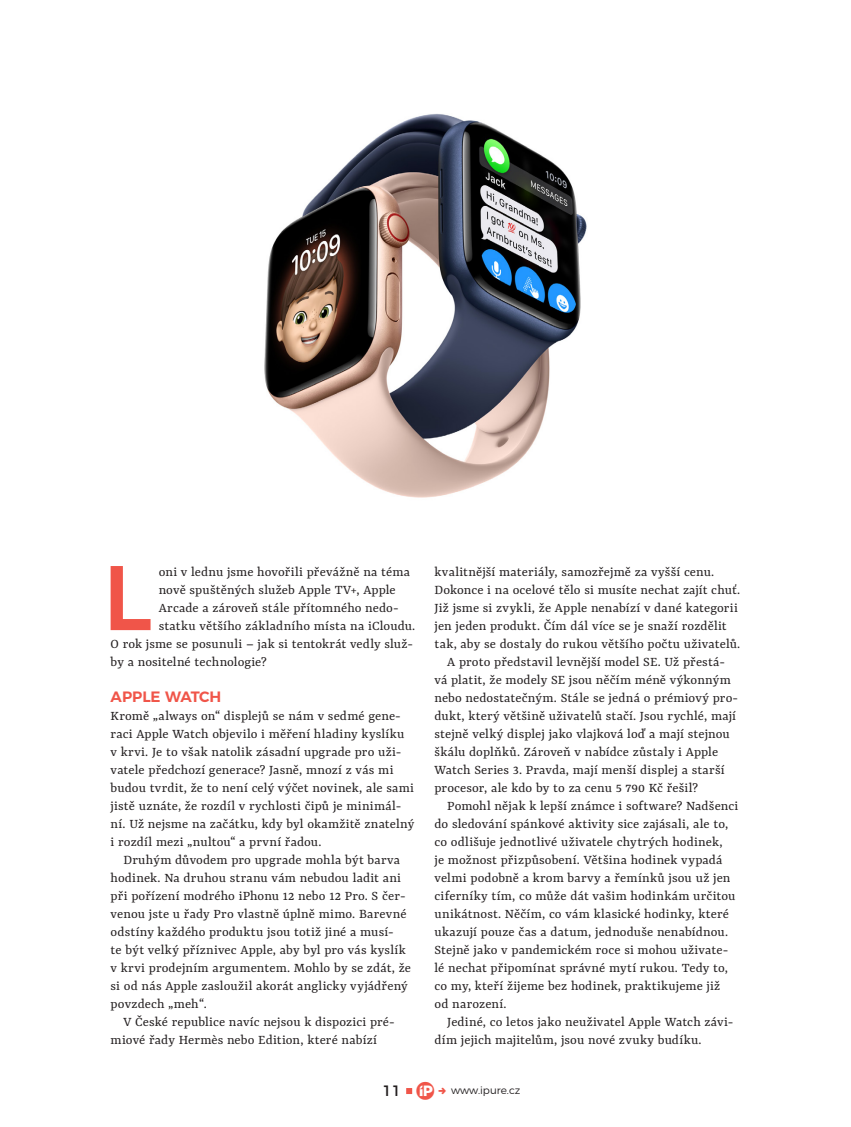
<style>
.page{position:relative;width:851px;height:1127px;background:#fff}
.page>*{position:absolute;margin:0;border:0;box-sizing:border-box;transform-origin:0 0}
.t1{font:500 91.5px "Montserrat";color:#f05549}
.t2{font:600 15px "Montserrat";color:#f05549}
.t3{font:15px "Montserrat";color:#231f20}
.t4{font:14.4px/18px "Yrsa";letter-spacing:.01em;color:#231f20}
.t5{font:300 10.5px "Montserrat";color:#231f20}
.s1{font-family:"i Pure";font-size:25.5px;color:#f05549}
</style>
<div class="page">
<img style="left:264px;top:113px;width:323px;height:385px">
<svg style="left:406px;top:1088px;width:6px;height:6px"></svg>
<h1 class="t1" style="left:103px;top:524px;width:51px">L</h1>
<p class="t4" style="left:159px;top:563px;width:253px">oni v lednu jsme hovořili převážně na téma</p>
<p class="t4" style="left:434px;top:563px;width:281px">kvalitnější materiály, samozřejmě za vyšší cenu.</p>
<p class="t4" style="left:434px;top:581px;width:307px">Dokonce i na ocelové tělo si musíte nechat zajít chuť.</p>
<p class="t4" style="left:434px;top:599px;width:305px">Již jsme si zvykli, že Apple nenabízí v dané kategorii</p>
<p class="t4" style="left:434px;top:617px;width:293px">jen jeden produkt. Čím dál více se je snaží rozdělit</p>
<p class="t4" style="left:434px;top:635px;width:307px">tak, aby se dostaly do rukou většího počtu uživatelů.</p>
<p class="t4" style="left:447px;top:653px;width:279px">A proto představil levnější model SE. Už přestá-</p>
<p class="t4" style="left:434px;top:671px;width:298px">vá platit, že modely SE jsou něčím méně výkonným</p>
<p class="t4" style="left:434px;top:689px;width:305px">nebo nedostatečným. Stále se jedná o prémiový pro-</p>
<p class="t4" style="left:434px;top:707px;width:303px">dukt, který většině uživatelů stačí. Jsou rychlé, mají</p>
<p class="t4" style="left:434px;top:725px;width:297px">stejně velký displej jako vlajková loď a mají stejnou</p>
<p class="t4" style="left:434px;top:743px;width:285px">škálu doplňků. Zároveň v nabídce zůstaly i Apple</p>
<p class="t4" style="left:434px;top:761px;width:291px">Watch Series 3. Pravda, mají menší displej a starší</p>
<p class="t4" style="left:434px;top:779px;width:265px">procesor, ale kdo by to za cenu 5 790 Kč řešil?</p>
<p class="t4" style="left:447px;top:797px;width:293px">Pomohl nějak k lepší známce i software? Nadšenci</p>
<p class="t4" style="left:434px;top:815px;width:295px">do sledování spánkové aktivity sice zajásali, ale to,</p>
<p class="t4" style="left:434px;top:833px;width:289px">co odlišuje jednotlivé uživatele chytrých hodinek,</p>
<p class="t4" style="left:434px;top:851px;width:289px">je možnost přizpůsobení. Většina hodinek vypadá</p>
<p class="t4" style="left:434px;top:869px;width:297px">velmi podobně a krom barvy a řemínků jsou už jen</p>
<p class="t4" style="left:434px;top:887px;width:302px">ciferníky tím, co může dát vašim hodinkám určitou</p>
<p class="t4" style="left:434px;top:905px;width:296px">unikátnost. Něčím, co vám klasické hodinky, které</p>
<p class="t4" style="left:434px;top:923px;width:295px">ukazují pouze čas a datum, jednoduše nenabídnou.</p>
<p class="t4" style="left:434px;top:941px;width:295px">Stejně jako v pandemickém roce si mohou uživate-</p>
<p class="t4" style="left:434px;top:959px;width:295px">lé nechat připomínat správné mytí rukou. Tedy to,</p>
<p class="t4" style="left:434px;top:977px;width:287px">co my, kteří žijeme bez hodinek, praktikujeme již</p>
<p class="t4" style="left:434px;top:995px;width:74px">od narození.</p>
<p class="t4" style="left:447px;top:1013px;width:287px">Jediné, co letos jako neuživatel Apple Watch závi-</p>
<p class="t4" style="left:434px;top:1031px;width:268px">dím jejich majitelům, jsou nové zvuky budíku.</p>
<p class="t3" style="left:382px;top:1079px;width:53px">11 <span class="s1">C</span></p>
<p class="t5" style="left:451px;top:1082px;width:71px">www.ipure.cz</p>
<p class="t4" style="left:159px;top:581px;width:238px">nově spuštěných služeb Apple TV+, Apple</p>
<p class="t4" style="left:159px;top:599px;width:241px">Arcade a zároveň stále přítomného nedo-</p>
<p class="t4" style="left:159px;top:617px;width:258px">statku většího základního místa na iCloudu.</p>
<p class="t4" style="left:111px;top:635px;width:304px">O rok jsme se posunuli – jak si tentokrát vedly služ-</p>
<p class="t4" style="left:111px;top:653px;width:158px">by a nositelné technologie?</p>
<p class="t2" style="left:111px;top:684px;width:112px">APPLE WATCH</p>
<p class="t4" style="left:111px;top:707px;width:305px">Kromě „always on“ displejů se nám v sedmé gene&shy;raci Apple Watch objevilo i měření hladiny kyslíku v krvi. Je to však natolik zásadní upgrade pro uži&shy;vatele předchozí generace? Jasně, mnozí z vás mi budou tvrdit, že to není celý výčet novinek, ale sami jistě uznáte, že rozdíl v rychlosti čipů je minimál&shy;ní. Už nejsme na začátku, kdy byl okamžitě znatelný i rozdíl mezi „nultou“ a první řadou.</p>
<p class="t4" style="left:111px;top:851px;width:302px;text-indent:13px">Druhým důvodem pro upgrade mohla být barva hodinek. Na druhou stranu vám nebudou ladit ani při pořízení modrého iPhonu 12 nebo 12 Pro. S čer&shy;venou jste u řady Pro vlastně úplně mimo. Barevné odstíny každého produktu jsou totiž jiné a musí-<br>te být velký příznivec Apple, aby byl pro vás kyslík v krvi prodejním argumentem. Mohlo by se zdát, že si od nás Apple zasloužil akorát anglicky vyjádřený povzdech „meh“.</p>
<p class="t4" style="left:111px;top:1013px;width:286px;text-indent:13px">V České republice navíc nejsou k dispozici pré&shy;miové řady Hermès nebo Edition, které nabízí</p>
</div>
